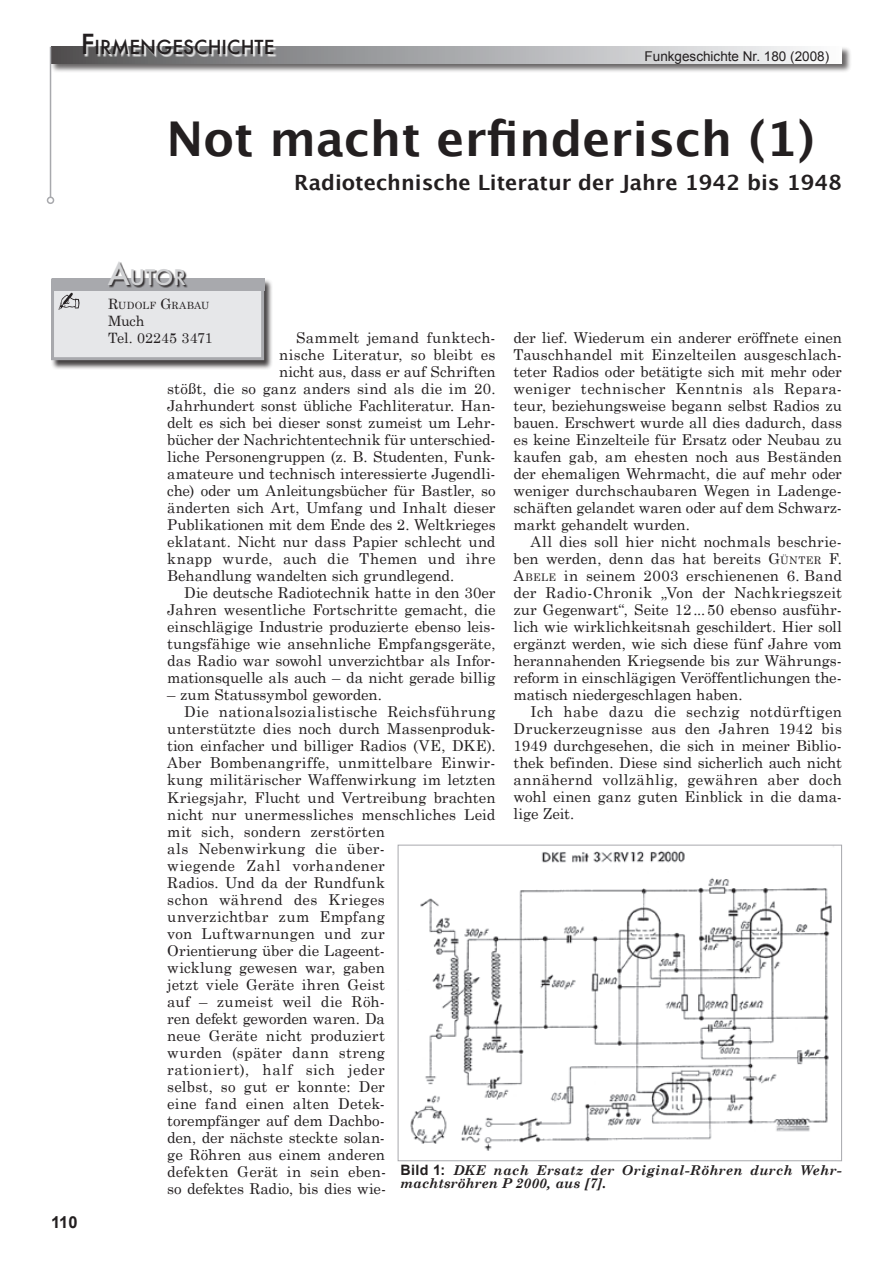
<style>
.page{position:relative;width:893px;height:1263px;background:#fff}
.page>*{position:absolute;margin:0;border:0;box-sizing:border-box;transform-origin:0 0}
.t1{font:700 48px "Lucida Grande";color:#231f20}
.t2{font:500 27px "Futura";color:#231f20}
.t3{font:700 21px "Lucida Grande";color:#231f20}
.t4{font:500 21px "Futura";color:#d1d2d4}
.t5{font:500 18.9px "Futura";color:#231f20}
.t6{font:700 16.5px "Arial";color:#231f20}
.t7{font:15px/17px "Century Schoolbook";letter-spacing:.005em;color:#231f20;text-align:justify}
.t8{font:15px "Century Schoolbook";letter-spacing:.025em;color:#231f20}
.t9{font:15px "Century Schoolbook";letter-spacing:-.015em;color:#231f20}
.t10{font:15px "Century Schoolbook";letter-spacing:.03em;color:#231f20}
.t11{font:15px "Century Schoolbook";letter-spacing:.04em;color:#231f20}
.t12{font:14.25px/17px "Century Schoolbook";letter-spacing:-.01em;color:#231f20}
.t13{font:italic 700 13.5px/13.5px "Century Schoolbook";letter-spacing:.015em;color:#231f20}
.t14{font:13.5px "Arial";color:#231f20}
.t15{font:10.05px "Century Schoolbook";letter-spacing:.025em;color:#231f20}
.s1{font-size:30px}
.s2{font-size:14.25px}
.s3{font-style:inherit}
.s4{font-size:10.5px}
.s5{font-family:"Arial";font-style:normal;font-size:14.25px}
</style>
<div class="page">
<div style="left:51px;top:47px;width:802px;height:30px;background:#231f20;opacity:.85"></div>
<svg style="left:51px;top:47px;width:791px;height:17px;background:#c6c7c9"></svg>
<hr style="left:50px;top:47px;width:1px;height:150px;background:#a8a9ad">
<div style="left:47px;top:197px;width:7px;height:7px;border:2px solid #a8a9ad;border-radius:50%"></div>
<div style="left:84px;top:35px;width:356px;height:54px;background:#fff;opacity:.85"></div>
<div style="left:51px;top:278px;width:224px;height:93px;background:#231f20;opacity:.85"></div>
<div style="left:53px;top:280px;width:210px;height:79px;background:#e6e7e9"></div>
<img style="left:58px;top:293px;width:22px;height:16px">
<div style="left:51px;top:279px;width:213px;height:81px;border:3px solid #a8a9ad"></div>
<div style="left:52px;top:279px;width:212px;height:12px;background:#a8a9ad"></div>
<div style="left:109px;top:262px;width:169px;height:45px;background:#231f20;opacity:.85"></div>
<img style="left:410px;top:851px;width:422px;height:300px">
<div style="left:398px;top:845px;width:444px;height:316px;border:1px solid #a8a9ad"></div>
<h2 class="t2" style="left:81px;top:25px;width:15px">F</h2>
<p class="t5" style="left:95px;top:34px;width:181px">IRMENGESCHICHTE</p>
<p class="t14" style="left:645px;top:48px;width:186px">Funkgeschichte Nr. 180 (2008)</p>
<h1 class="t1" style="left:167px;top:111px;width:650px">Not macht erfinderisch (1)</h1>
<h3 class="t3" style="left:294px;top:171px;width:549px">Radiotechnische Literatur der Jahre 1942 bis 1948</h3>
<h3 class="t4" style="left:108px;top:263px;width:80px"><span class="s1">A</span>UTOR</h3>
<p class="t6" style="left:51px;top:1212px;width:28px">110</p>
<p class="t15" style="left:108px;top:299px;width:103px"><span class="s2">R</span>UDOLF <span class="s2">G</span>RABAU</p>
<p class="t12" style="left:108px;top:312px;width:106px">Much<br>Tel. 02245 3471</p>
<p class="t7" style="left:296px;top:329px;width:201px">Sammelt jemand funktech-</p>
<p class="t7" style="left:279px;top:346px;width:218px">nische Literatur, so bleibt es</p>
<p class="t7" style="left:279px;top:363px;width:218px">nicht aus, dass er auf Schriften</p>
<p class="t7" style="left:167px;top:380px;width:330px">stößt, die so ganz anders sind als die im 20.</p>
<p class="t7" style="left:167px;top:397px;width:330px">Jahrhundert sonst übliche Fachliteratur. Han-</p>
<p class="t7" style="left:167px;top:414px;width:330px">delt es sich bei dieser sonst zumeist um Lehr-</p>
<p class="t7" style="left:167px;top:431px;width:330px">bücher der Nachrichtentechnik für unterschied-</p>
<p class="t7" style="left:167px;top:448px;width:330px">liche Personengruppen (z. B. Studenten, Funk-</p>
<p class="t7" style="left:167px;top:465px;width:330px">amateure und technisch interessierte Jugendli-</p>
<p class="t7" style="left:167px;top:482px;width:330px">che) oder um Anleitungsbücher für Bastler, so</p>
<p class="t7" style="left:167px;top:499px;width:330px">änderten sich Art, Umfang und Inhalt dieser</p>
<p class="t9" style="left:167px;top:515px;width:330px">Publikationen mit dem Ende des 2. Weltkrieges</p>
<p class="t7" style="left:167px;top:533px;width:330px">eklatant. Nicht nur dass Papier schlecht und</p>
<p class="t8" style="left:167px;top:549px;width:330px">knapp wurde, auch die Themen und ihre</p>
<p class="t7" style="left:167px;top:567px;width:289px">Behandlung wandelten sich grundlegend.</p>
<p class="t7" style="left:184px;top:584px;width:313px">Die deutsche Radiotechnik hatte in den 30er</p>
<p class="t7" style="left:167px;top:601px;width:330px">Jahren wesentliche Fortschritte gemacht, die</p>
<p class="t7" style="left:167px;top:618px;width:330px">einschlägige Industrie produzierte ebenso leis-</p>
<p class="t7" style="left:167px;top:635px;width:330px">tungsfähige wie ansehnliche Empfangsgeräte,</p>
<p class="t7" style="left:167px;top:652px;width:330px">das Radio war sowohl unverzichtbar als Infor-</p>
<p class="t7" style="left:167px;top:669px;width:330px">mationsquelle als auch – da nicht gerade billig</p>
<p class="t7" style="left:167px;top:686px;width:216px">– zum Statussymbol geworden.</p>
<p class="t10" style="left:184px;top:703px;width:313px">Die nationalsozialistische Reichsführung</p>
<p class="t7" style="left:167px;top:720px;width:330px">unterstützte dies noch durch Massenproduk-</p>
<p class="t7" style="left:167px;top:737px;width:330px">tion einfacher und billiger Radios (VE, DKE).</p>
<p class="t8" style="left:167px;top:754px;width:330px">Aber Bombenangriffe, unmittelbare Einwir-</p>
<p class="t7" style="left:167px;top:771px;width:330px">kung militärischer Waffenwirkung im letzten</p>
<p class="t7" style="left:167px;top:788px;width:330px">Kriegsjahr, Flucht und Vertreibung brachten</p>
<p class="t7" style="left:167px;top:805px;width:330px">nicht nur unermessliches menschliches Leid</p>
<p class="t7" style="left:167px;top:822px;width:219px">mit sich, sondern zerstörten</p>
<p class="t8" style="left:167px;top:839px;width:219px">als Nebenwirkung die über-</p>
<p class="t8" style="left:167px;top:856px;width:219px">wiegende Zahl vorhandener</p>
<p class="t7" style="left:167px;top:873px;width:219px">Radios. Und da der Rundfunk</p>
<p class="t8" style="left:167px;top:890px;width:219px">schon während des Krieges</p>
<p class="t8" style="left:167px;top:907px;width:219px">unverzichtbar zum Empfang</p>
<p class="t10" style="left:167px;top:924px;width:219px">von Luftwarnungen und zur</p>
<p class="t7" style="left:167px;top:941px;width:219px">Orientierung über die Lageent-</p>
<p class="t7" style="left:167px;top:958px;width:219px">wicklung gewesen war, gaben</p>
<p class="t7" style="left:167px;top:975px;width:219px">jetzt viele Geräte ihren Geist</p>
<p class="t7" style="left:167px;top:992px;width:219px">auf – zumeist weil die Röh-</p>
<p class="t9" style="left:167px;top:1009px;width:219px">ren defekt geworden waren. Da</p>
<p class="t7" style="left:167px;top:1026px;width:219px">neue Geräte nicht produziert</p>
<p class="t8" style="left:167px;top:1043px;width:219px">wurden (später dann streng</p>
<p class="t11" style="left:167px;top:1060px;width:219px">rationiert), half sich jeder</p>
<p class="t7" style="left:167px;top:1077px;width:219px">selbst, so gut er konnte: Der</p>
<p class="t7" style="left:167px;top:1094px;width:219px">eine fand einen alten Detek-</p>
<p class="t7" style="left:167px;top:1111px;width:219px">torempfänger auf dem Dachbo-</p>
<p class="t7" style="left:167px;top:1128px;width:219px">den, der nächste steckte solan-</p>
<p class="t7" style="left:167px;top:1145px;width:219px">ge Röhren aus einem anderen</p>
<p class="t7" style="left:167px;top:1162px;width:220px">defekten Gerät in sein eben-</p>
<p class="t7" style="left:167px;top:1179px;width:220px">so defektes Radio, bis dies wie-</p>
<p class="t7" style="left:514px;top:329px;width:330px">der lief. Wiederum ein anderer eröffnete einen Tauschhandel mit Einzelteilen ausgeschlach&shy;teter Radios oder betätigte sich mit mehr oder weniger technischer Kenntnis als Repara&shy;teur, beziehungsweise begann selbst Radios zu bauen. Erschwert wurde all dies dadurch, dass es keine Einzelteile für Ersatz oder Neubau zu kaufen gab, am ehesten noch aus Beständen der ehemaligen Wehrmacht, die auf mehr oder weniger durchschaubaren Wegen in Ladenge&shy;schäften gelandet waren oder auf dem Schwarz&shy;markt gehandelt wurden.</p>
<p class="t7" style="left:514px;top:533px;width:330px;text-indent:17px">All dies soll hier nicht nochmals beschrie&shy;ben werden, denn das hat bereits <span class="s3">G</span><span class="s4">ÜNTER</span> <span class="s3">F.<br>A</span><span class="s4">BELE</span> in seinem 2003 erschienenen 6. Band der Radio-Chronik „Von der Nachkriegszeit zur Gegenwart“, Seite 12...50 ebenso ausführ&shy;lich wie wirklichkeitsnah geschildert. Hier soll ergänzt werden, wie sich diese fünf Jahre vom herannahenden Kriegsende bis zur Währungs&shy;reform in einschlägigen Veröffentlichungen the&shy;matisch niedergeschlagen haben.</p>
<p class="t7" style="left:514px;top:703px;width:330px;text-indent:17px">Ich habe dazu die sechzig notdürftigen Druckerzeugnisse aus den Jahren 1942 bis 1949 durchgesehen, die sich in meiner Biblio&shy;thek befinden. Diese sind sicherlich auch nicht annähernd vollzählig, gewähren aber doch wohl einen ganz guten Einblick in die dama&shy;lige Zeit.</p>
<p class="t13" style="left:400px;top:1163px;width:443px"><span class="s5">Bild 1:</span> DKE nach Ersatz der Original-Röhren durch Wehr&shy;machtsröhren P 2000, aus [7].</p>
</div>
